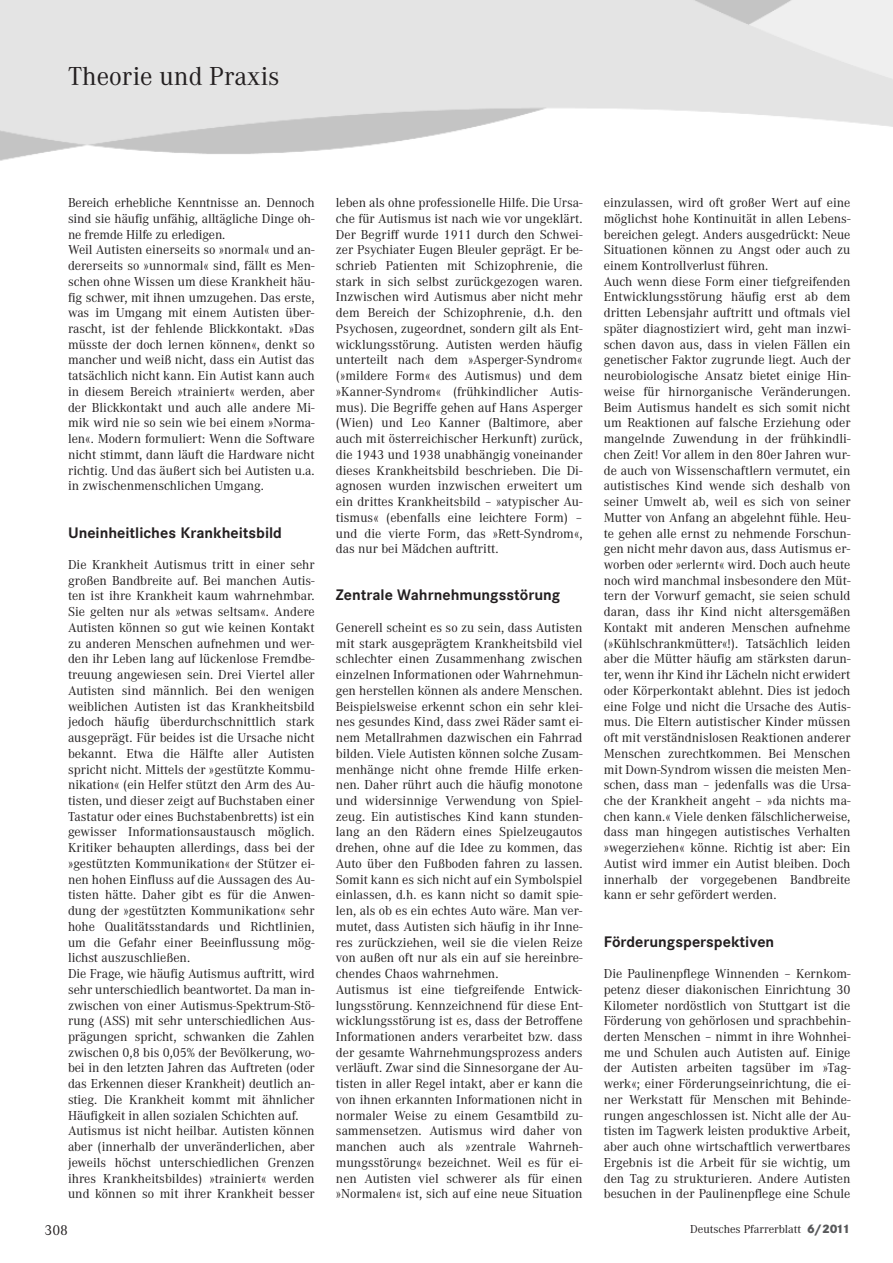
<style>
.page{position:relative;width:893px;height:1263px;background:#fff}
.page>*{position:absolute;margin:0;border:0;box-sizing:border-box;transform-origin:0 0}
.t1{font:27px "Corporate A";color:#231f20}
.t2{font:700 15px "Corporate SBQ";color:#231f20}
.t3{font:15px "Corporate A";color:#231f20}
.t4{font:13.5px/15.8px "Corporate A";color:#231f20}
.t5{font:12px "Corporate A";color:#231f20}
.s1{font-family:"Corporate SBQ";font-weight:800;color:#57585a}
</style>
<div class="page">
<h1 class="t1" style="left:68px;top:60px;width:213px">Theorie und Praxis</h1>
<p class="t4" style="left:68px;top:195px;width:248px">Bereich erhebliche Kenntnisse an. Dennoch sind sie häufig unfähig, alltägliche Dinge oh&shy;ne fremde Hilfe zu erledigen.<br>Weil Autisten einerseits so »normal« und an&shy;dererseits so »unnormal« sind, fällt es Men&shy;schen ohne Wissen um diese Krankheit häu&shy;fig schwer, mit ihnen umzugehen. Das erste, was im Umgang mit einem Autisten über&shy;rascht, ist der fehlende Blickkontakt. »Das müsste der doch lernen können«, denkt so mancher und weiß nicht, dass ein Autist das tatsächlich nicht kann. Ein Autist kann auch in diesem Bereich »trainiert« werden, aber der Blickkontakt und auch alle andere Mi&shy;mik wird nie so sein wie bei einem »Norma&shy;len«. Modern formuliert: Wenn die Software nicht stimmt, dann läuft die Hardware nicht richtig. Und das äußert sich bei Autisten u.a. in zwischenmenschlichen Umgang.</p>
<p class="t2" style="left:68px;top:524px;width:215px">Uneinheitliches Krankheitsbild</p>
<p class="t4" style="left:68px;top:556px;width:248px">Die Krankheit Autismus tritt in einer sehr großen Bandbreite auf. Bei manchen Autis&shy;ten ist ihre Krankheit kaum wahrnehmbar.<br>Sie gelten nur als »etwas seltsam«. Andere Autisten können so gut wie keinen Kontakt zu anderen Menschen aufnehmen und wer&shy;den ihr Leben lang auf lückenlose Fremdbe&shy;treuung angewiesen sein. Drei Viertel aller Autisten sind männlich. Bei den wenigen weiblichen Autisten ist das Krankheitsbild jedoch häufig überdurchschnittlich stark ausgeprägt. Für beides ist die Ursache nicht bekannt. Etwa die Hälfte aller Autisten spricht nicht. Mittels der »gestützte Kommu&shy;nikation« (ein Helfer stützt den Arm des Au&shy;tisten, und dieser zeigt auf Buchstaben einer Tastatur oder eines Buchstabenbretts) ist ein gewisser Informationsaustausch möglich.<br>Kritiker behaupten allerdings, dass bei der »gestützten Kommunikation« der Stützer ei&shy;nen hohen Einfluss auf die Aussagen des Au&shy;tisten hätte. Daher gibt es für die Anwen&shy;dung der »gestützten Kommunikation« sehr hohe Qualitätsstandards und Richtlinien, um die Gefahr einer Beeinflussung mög&shy;lichst auszuschließen.<br>Die Frage, wie häufig Autismus auftritt, wird sehr unterschiedlich beantwortet. Da man in&shy;zwischen von einer Autismus-Spektrum-Stö&shy;rung (ASS) mit sehr unterschiedlichen Aus&shy;prägungen spricht, schwanken die Zahlen zwischen 0,8 bis 0,05% der Bevölkerung, wo&shy;bei in den letzten Jahren das Auftreten (oder das Erkennen dieser Krankheit) deutlich an&shy;stieg. Die Krankheit kommt mit ähnlicher Häufigkeit in allen sozialen Schichten auf.<br>Autismus ist nicht heilbar. Autisten können aber (innerhalb der unveränderlichen, aber jeweils höchst unterschiedlichen Grenzen ihres Krankheitsbildes) »trainiert« werden und können so mit ihrer Krankheit besser</p>
<p class="t3" style="left:44px;top:1221px;width:25px">308</p>
<p class="t4" style="left:336px;top:195px;width:248px;text-align:justify">leben als ohne professionelle Hilfe. Die Ursa&shy;che für Autismus ist nach wie vor ungeklärt.<br>Der Begriff wurde 1911 durch den Schwei&shy;zer Psychiater Eugen Bleuler geprägt. Er be&shy;schrieb Patienten mit Schizophrenie, die stark in sich selbst zurückgezogen waren.<br>Inzwischen wird Autismus aber nicht mehr dem Bereich der Schizophrenie, d.h. den Psychosen, zugeordnet, sondern gilt als Ent&shy;wicklungsstörung. Autisten werden häufig unterteilt nach dem »Asperger-Syndrom« (»mildere Form« des Autismus) und dem »Kanner-Syndrom« (frühkindlicher Autis&shy;mus). Die Begriffe gehen auf Hans Asperger (Wien) und Leo Kanner (Baltimore, aber auch mit österreichischer Herkunft) zurück, die 1943 und 1938 unabhängig voneinander dieses Krankheitsbild beschrieben. Die Di&shy;agnosen wurden inzwischen erweitert um ein drittes Krankheitsbild – »atypischer Au&shy;tismus« (ebenfalls eine leichtere Form) – und die vierte Form, das »Rett-Syndrom«, das nur bei Mädchen auftritt.</p>
<p class="t2" style="left:336px;top:587px;width:226px">Zentrale Wahrnehmungsstörung</p>
<p class="t4" style="left:336px;top:619px;width:248px">Generell scheint es so zu sein, dass Autisten mit stark ausgeprägtem Krankheitsbild viel schlechter einen Zusammenhang zwischen einzelnen Informationen oder Wahrnehmun&shy;gen herstellen können als andere Menschen.<br>Beispielsweise erkennt schon ein sehr klei&shy;nes gesundes Kind, dass zwei Räder samt ei&shy;nem Metallrahmen dazwischen ein Fahrrad bilden. Viele Autisten können solche Zusam&shy;menhänge nicht ohne fremde Hilfe erken&shy;nen. Daher rührt auch die häufig monotone und widersinnige Verwendung von Spiel&shy;zeug. Ein autistisches Kind kann stunden&shy;lang an den Rädern eines Spielzeugautos drehen, ohne auf die Idee zu kommen, das Auto über den Fußboden fahren zu lassen.<br>Somit kann es sich nicht auf ein Symbolspiel einlassen, d.h. es kann nicht so damit spie&shy;len, als ob es ein echtes Auto wäre. Man ver&shy;mutet, dass Autisten sich häufig in ihr Inne&shy;res zurückziehen, weil sie die vielen Reize von außen oft nur als ein auf sie hereinbre&shy;chendes Chaos wahrnehmen.<br>Autismus ist eine tiefgreifende Entwick&shy;lungsstörung. Kennzeichnend für diese Ent&shy;wicklungsstörung ist es, dass der Betroffene Informationen anders verarbeitet bzw. dass der gesamte Wahrnehmungsprozess anders verläuft. Zwar sind die Sinnesorgane der Au&shy;tisten in aller Regel intakt, aber er kann die von ihnen erkannten Informationen nicht in normaler Weise zu einem Gesamtbild zu&shy;sammensetzen. Autismus wird daher von manchen auch als »zentrale Wahrneh&shy;mungsstörung« bezeichnet. Weil es für ei&shy;nen Autisten viel schwerer als für einen »Normalen« ist, sich auf eine neue Situation</p>
<p class="t4" style="left:604px;top:195px;width:248px">einzulassen, wird oft großer Wert auf eine möglichst hohe Kontinuität in allen Lebens&shy;bereichen gelegt. Anders ausgedrückt: Neue Situationen können zu Angst oder auch zu einem Kontrollverlust führen.<br>Auch wenn diese Form einer tiefgreifenden Entwicklungsstörung häufig erst ab dem dritten Lebensjahr auftritt und oftmals viel später diagnostiziert wird, geht man inzwi&shy;schen davon aus, dass in vielen Fällen ein genetischer Faktor zugrunde liegt. Auch der neurobiologische Ansatz bietet einige Hin&shy;weise für hirnorganische Veränderungen.<br>Beim Autismus handelt es sich somit nicht um Reaktionen auf falsche Erziehung oder mangelnde Zuwendung in der frühkindli&shy;chen Zeit! Vor allem in den 80er Jahren wur&shy;de auch von Wissenschaftlern vermutet, ein autistisches Kind wende sich deshalb von seiner Umwelt ab, weil es sich von seiner Mutter von Anfang an abgelehnt fühle. Heu&shy;te gehen alle ernst zu nehmende Forschun&shy;gen nicht mehr davon aus, dass Autismus er&shy;worben oder »erlernt« wird. Doch auch heute noch wird manchmal insbesondere den Müt&shy;tern der Vorwurf gemacht, sie seien schuld daran, dass ihr Kind nicht altersgemäßen Kontakt mit anderen Menschen aufnehme (»Kühlschrankmütter«!). Tatsächlich leiden aber die Mütter häufig am stärksten darun&shy;ter, wenn ihr Kind ihr Lächeln nicht erwidert oder Körperkontakt ablehnt. Dies ist jedoch eine Folge und nicht die Ursache des Autis&shy;mus. Die Eltern autistischer Kinder müssen oft mit verständnislosen Reaktionen anderer Menschen zurechtkommen. Bei Menschen mit Down-Syndrom wissen die meisten Men&shy;schen, dass man – jedenfalls was die Ursa&shy;che der Krankheit angeht – »da nichts ma&shy;chen kann.« Viele denken fälschlicherweise, dass man hingegen autistisches Verhalten »wegerziehen« könne. Richtig ist aber: Ein Autist wird immer ein Autist bleiben. Doch innerhalb der vorgegebenen Bandbreite kann er sehr gefördert werden.</p>
<p class="t2" style="left:604px;top:933px;width:172px">Förderungsperspektiven</p>
<p class="t4" style="left:604px;top:965px;width:248px;text-align:justify">Die Paulinenpflege Winnenden – Kernkom&shy;petenz dieser diakonischen Einrichtung 30<br>Kilometer nordöstlich von Stuttgart ist die Förderung von gehörlosen und sprachbehin&shy;derten Menschen – nimmt in ihre Wohnhei&shy;me und Schulen auch Autisten auf. Einige der Autisten arbeiten tagsüber im »Tag&shy;werk«; einer Förderungseinrichtung, die ei&shy;ner Werkstatt für Menschen mit Behinde&shy;rungen angeschlossen ist. Nicht alle der Au&shy;tisten im Tagwerk leisten produktive Arbeit, aber auch ohne wirtschaftlich verwertbares Ergebnis ist die Arbeit für sie wichtig, um den Tag zu strukturieren. Andere Autisten besuchen in der Paulinenpflege eine Schule</p>
<p class="t5" style="left:690px;top:1222px;width:162px">Deutsches Pfarrerblatt <span class="s1">6/2011</span></p>
</div>
